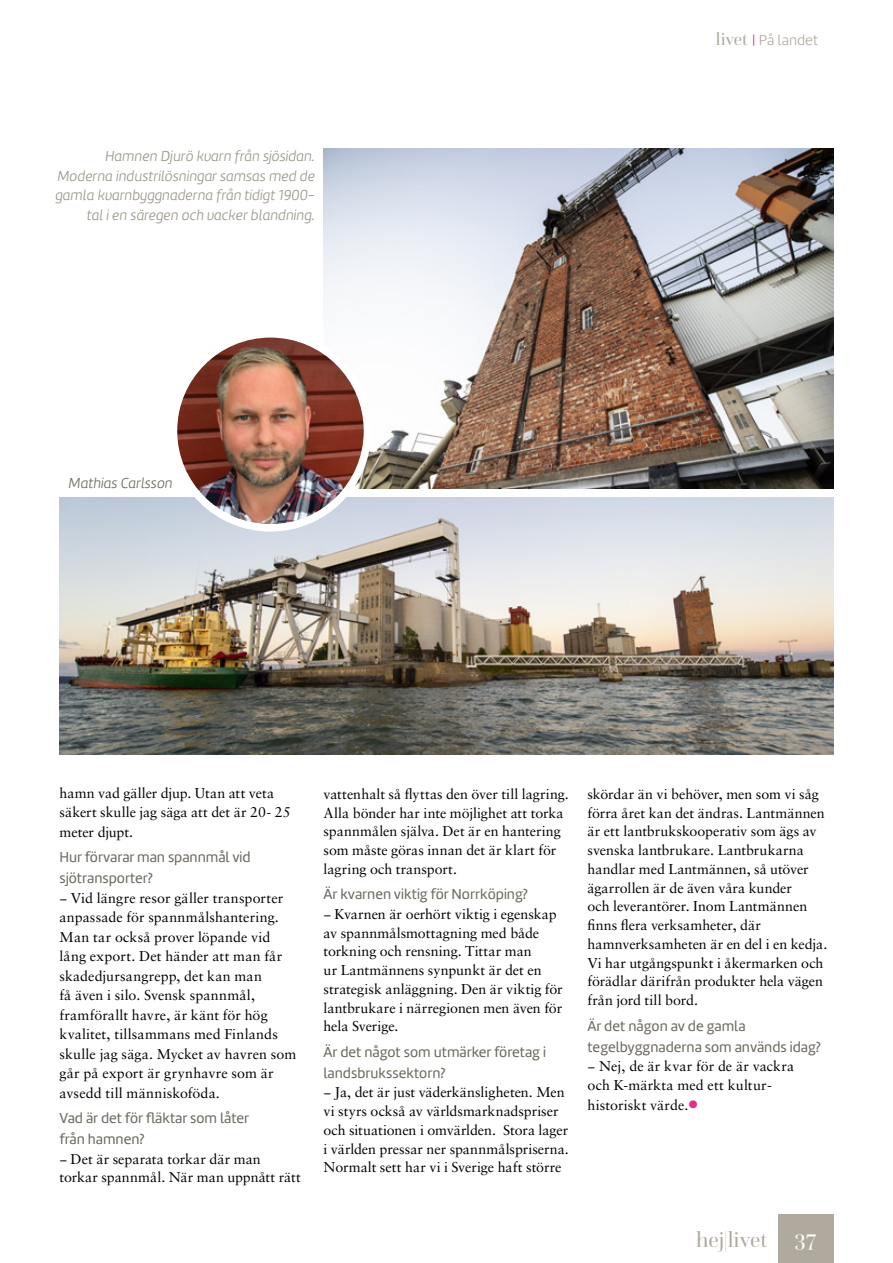
<style>
.page{position:relative;width:893px;height:1263px;background:#fff}
.page>*{position:absolute;margin:0;border:0;box-sizing:border-box;transform-origin:0 0}
.t1{font:22.2px "Questa Grande";color:#b0aa9e}
.t2{font:15px/21px "Amelia Rounded Regular";color:#6e6a61}
.t3{font:italic 300 15px/19.5px "Amelia Rounded";color:#9b968b;text-align:right}
.t4{font:italic 300 15px "Amelia Rounded";color:#6e6a61}
.t5{font:15px "Amelia Rounded Light";color:#b0aa9e}
.t6{font:14.25px/18.8px "Sabon LT Std";color:#000001}
.s1{font-family:"Questa Grande";font-size:18px}
.s2{color:#e82c89}
.s3{font-family:"Questa Grande";font-size:28.5px;color:#e82c89}
.s4{font-size:24px;color:#fff}
</style>
<div class="page">
<div style="left:777px;top:1214px;width:56px;height:49px;background:#b0aa9e"></div>
<img style="left:60px;top:497px;width:773px;height:258px">
<img style="left:323px;top:149px;width:510px;height:339px">
<img style="left:173px;top:334px;width:194px;height:194px;border-radius:97px">
<div style="left:170px;top:330px;width:201px;height:202px;border:8px solid #fff;border-radius:50%"></div>
<p class="t3" style="left:55px;top:146px;width:261px">Hamnen Djurö kvarn från sjösidan.<br>Moderna industrilösningar samsas med de gamla kvarnbyggnaderna från tidigt 1900- tal i en säregen och vacker blandning.</p>
<p class="t4" style="left:69px;top:474px;width:106px">Mathias Carlsson</p>
<p class="t5" style="left:716px;top:31px;width:104px"><span class="s1">livet</span> <span class="s2">|</span> På landet</p>
<p class="t6" style="left:60px;top:783px;width:233px;line-height:19.5px">hamn vad gäller djup. Utan att veta säkert skulle jag säga att det är 20- 25 meter djupt.</p>
<p class="t2" style="left:60px;top:846px;width:193px">Hur förvarar man spannmål vid sjötransporter?</p>
<p class="t6" style="left:60px;top:888px;width:238px;line-height:19.5px">− Vid längre resor gäller transporter anpassade för spannmålshantering.<br>Man tar också prover löpande vid lång export. Det händer att man får skadedjursangrepp, det kan man<br>få även i silo. Svensk spannmål, framförallt havre, är känt för hög kvalitet, tillsammans med Finlands skulle jag säga. Mycket av havren som går på export är grynhavre som är avsedd till människoföda.</p>
<p class="t2" style="left:60px;top:1107px;width:191px">Vad är det för fläktar som låter från hamnen?</p>
<p class="t6" style="left:60px;top:1149px;width:243px">− Det är separata torkar där man torkar spannmål. När man uppnått rätt</p>
<p class="t6" style="left:323px;top:784px;width:247px">vattenhalt så flyttas den över till lagring.<br>Alla bönder har inte möjlighet att torka spannmålen själva. Det är en hantering som måste göras innan det är klart för lagring och transport.</p>
<p class="t2" style="left:323px;top:884px;width:206px">Är kvarnen viktig för Norrköping?</p>
<p class="t6" style="left:323px;top:904px;width:241px">− Kvarnen är oerhört viktig i egenskap av spannmålsmottagning med både torkning och rensning. Tittar man<br>ur Lantmännens synpunkt är det en strategisk anläggning. Den är viktig för lantbrukare i närregionen men även för hela Sverige.</p>
<p class="t2" style="left:323px;top:1041px;width:224px">Är det något som utmärker företag i landsbrukssektorn?</p>
<p class="t6" style="left:323px;top:1083px;width:247px">− Ja, det är just väderkänsligheten. Men vi styrs också av världsmarknadspriser och situationen i omvärlden. Stora lager i världen pressar ner spannmålspriserna.<br>Normalt sett har vi i Sverige haft större</p>
<p class="t6" style="left:587px;top:784px;width:241px">skördar än vi behöver, men som vi såg förra året kan det ändras. Lantmännen är ett lantbrukskooperativ som ägs av svenska lantbrukare. Lantbrukarna handlar med Lantmännen, så utöver ägarrollen är de även våra kunder<br>och leverantörer. Inom Lantmännen finns flera verksamheter, där hamnverksamheten är en del i en kedja.<br>Vi har utgångspunkt i åkermarken och förädlar därifrån produkter hela vägen från jord till bord.</p>
<p class="t2" style="left:587px;top:1015px;width:235px">Är det någon av de gamla tegelbyggnaderna som används idag?</p>
<p class="t6" style="left:587px;top:1056px;width:208px;line-height:19.2px">− Nej, de är kvar för de är vackra och K-märkta med ett kultur&shy;historiskt värde.<span class="s3">•</span></p>
<h1 class="t1" style="left:696px;top:1227px;width:122px">hej|livet <span class="s4">37</span></h1>
</div>
